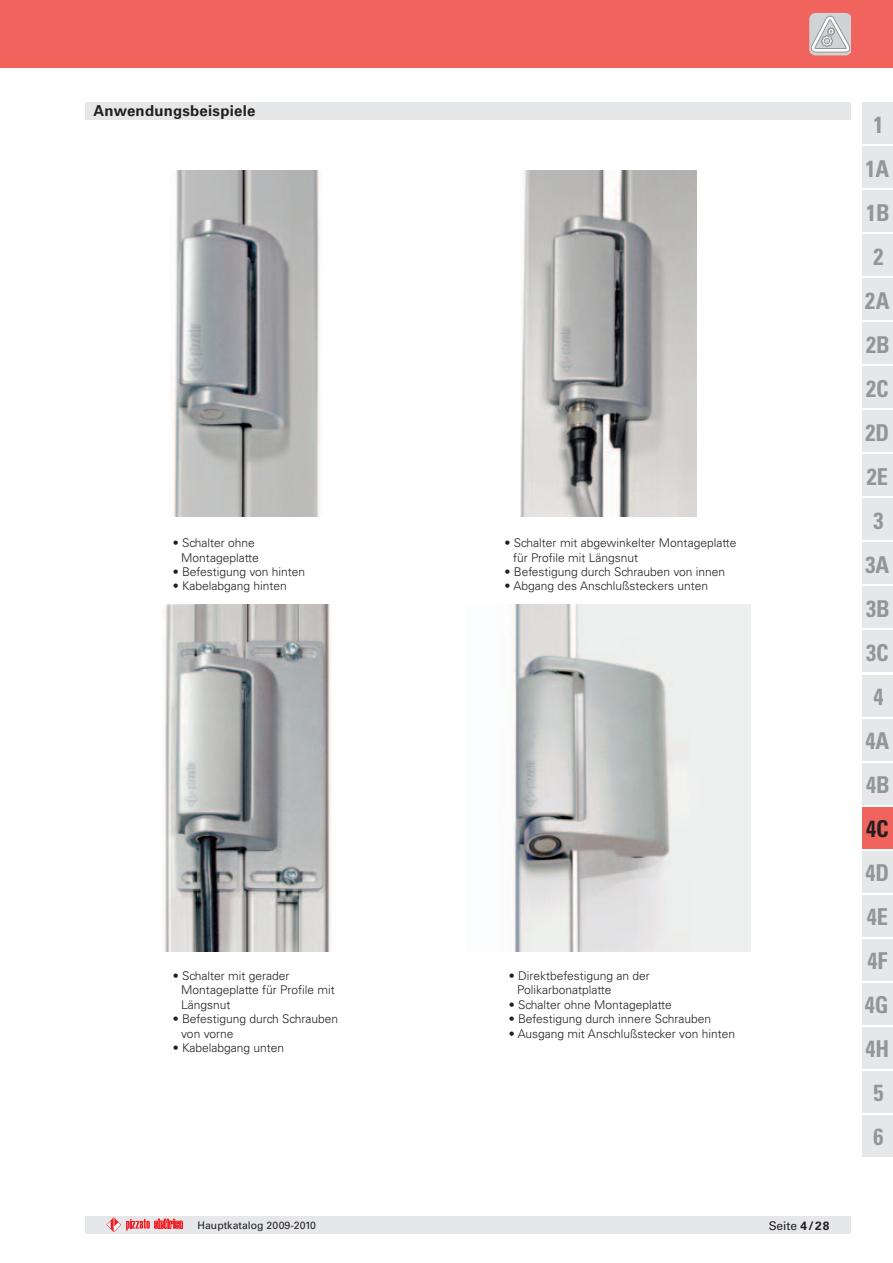
<style>
.page{position:relative;width:893px;height:1263px;background:#fff}
.page>*{position:absolute;margin:0;border:0;box-sizing:border-box;transform-origin:0 0}
.t1{font:700 condensed 23.25px/44px "Univers";color:#939598;text-align:center}
.t2{font:700 condensed 23.25px "Univers";color:#231f20}
.t3{font:700 15px "Univers";letter-spacing:.015em;color:#231f20}
.t4{font:300 12px/14.4px "Univers";color:#231f20}
.t5{font:12px "Univers";color:#231f20}
.t6{font:10.5px "Univers";color:#231f20}
.s1{font-weight:700}
</style>
<div class="page">
<div style="left:0;top:0;width:892px;height:68px;background:#f1635d"></div>
<div style="left:85px;top:1216px;width:765px;height:17px;background:#e6e7e9"></div>
<svg style="left:106px;top:1217px;width:77px;height:15px"></svg>
<svg style="left:809px;top:13px;width:41px;height:42px;background:#ceccce"></svg>
<div style="left:862px;top:190px;width:30px;height:42px;background:#e6e7e9"></div>
<div style="left:862px;top:102px;width:30px;height:42px;background:#e6e7e9"></div>
<div style="left:862px;top:146px;width:30px;height:42px;background:#e6e7e9"></div>
<div style="left:862px;top:234px;width:30px;height:42px;background:#e6e7e9"></div>
<div style="left:862px;top:278px;width:30px;height:42px;background:#e6e7e9"></div>
<div style="left:862px;top:322px;width:30px;height:42px;background:#e6e7e9"></div>
<div style="left:862px;top:366px;width:30px;height:42px;background:#e6e7e9"></div>
<div style="left:862px;top:410px;width:30px;height:42px;background:#e6e7e9"></div>
<div style="left:862px;top:454px;width:30px;height:42px;background:#e6e7e9"></div>
<div style="left:862px;top:498px;width:30px;height:42px;background:#e6e7e9"></div>
<div style="left:862px;top:543px;width:30px;height:41px;background:#e6e7e9"></div>
<div style="left:862px;top:587px;width:30px;height:41px;background:#e6e7e9"></div>
<div style="left:862px;top:631px;width:30px;height:41px;background:#e6e7e9"></div>
<div style="left:862px;top:675px;width:30px;height:41px;background:#e6e7e9"></div>
<div style="left:862px;top:719px;width:30px;height:41px;background:#e6e7e9"></div>
<div style="left:862px;top:763px;width:30px;height:41px;background:#e6e7e9"></div>
<div style="left:862px;top:851px;width:30px;height:42px;background:#e6e7e9"></div>
<div style="left:862px;top:895px;width:30px;height:42px;background:#e6e7e9"></div>
<div style="left:862px;top:939px;width:30px;height:42px;background:#e6e7e9"></div>
<div style="left:862px;top:983px;width:30px;height:42px;background:#e6e7e9"></div>
<div style="left:862px;top:1027px;width:30px;height:42px;background:#e6e7e9"></div>
<div style="left:862px;top:1071px;width:30px;height:42px;background:#e6e7e9"></div>
<div style="left:862px;top:1115px;width:30px;height:42px;background:#e6e7e9"></div>
<div style="left:862px;top:807px;width:30px;height:41px;background:#f1635d"></div>
<img style="left:173px;top:170px;width:147px;height:347px">
<img style="left:520px;top:170px;width:176px;height:347px">
<img style="left:164px;top:605px;width:167px;height:346px">
<img style="left:514px;top:605px;width:236px;height:346px">
<div style="left:85px;top:102px;width:765px;height:17px;background:#e6e7e9"></div>
<p class="t3" style="left:94px;top:106px;width:163px">Anwendungsbeispiele</p>
<p class="t4" style="left:181px;top:537px;width:79px;text-indent:-9px">• Schalter ohne<br>Montageplatte</p>
<p class="t4" style="left:173px;top:566px;width:134px">• Befestigung von hinten</p>
<p class="t4" style="left:173px;top:580px;width:116px">• Kabelabgang hinten</p>
<p class="t4" style="left:181px;top:970px;width:155px;text-indent:-9px">• Schalter mit gerader<br>Montageplatte für Profile mit<br>Längsnut</p>
<p class="t4" style="left:181px;top:1013px;width:158px;text-indent:-9px">• Befestigung durch Schrauben von vorne</p>
<p class="t4" style="left:173px;top:1042px;width:113px">• Kabelabgang unten</p>
<p class="t4" style="left:513px;top:537px;width:225px;text-indent:-9px">• Schalter mit abgewinkelter Montageplatte für Profile mit Längsnut</p>
<p class="t4" style="left:504px;top:566px;width:222px">• Befestigung durch Schrauben von innen</p>
<p class="t4" style="left:504px;top:580px;width:205px">• Abgang des Anschlußsteckers unten</p>
<p class="t4" style="left:517px;top:970px;width:134px;text-indent:-9px">• Direktbefestigung an der<br>Polikarbonatplatte</p>
<p class="t4" style="left:509px;top:998px;width:165px">• Schalter ohne Montageplatte</p>
<p class="t4" style="left:509px;top:1013px;width:204px">• Befestigung durch innere Schrauben</p>
<p class="t4" style="left:509px;top:1027px;width:228px">• Ausgang mit Anschlußstecker von hinten</p>
<p class="t6" style="left:197px;top:1221px;width:120px">Hauptkatalog 2009-2010</p>
<p class="t5" style="left:768px;top:1221px;width:62px">Seite <span class="s1">4/28</span></p>
<h1 class="t1" style="left:865px;top:105px;width:25px">1<br>1A</h1>
<h1 class="t1" style="left:866px;top:193px;width:25px">1B</h1>
<h1 class="t1" style="left:865px;top:237px;width:26px">2<br>2A<br>2B<br>2C<br>2D<br>2E<br>3<br>3A<br>3B<br>3C<br>4<br>4A<br>4B</h1>
<h1 class="t2" style="left:866px;top:820px;width:24px">4C</h1>
<h1 class="t1" style="left:864px;top:853px;width:26px">4D<br>4E<br>4F<br>4G<br>4H<br>5<br>6</h1>
</div>
